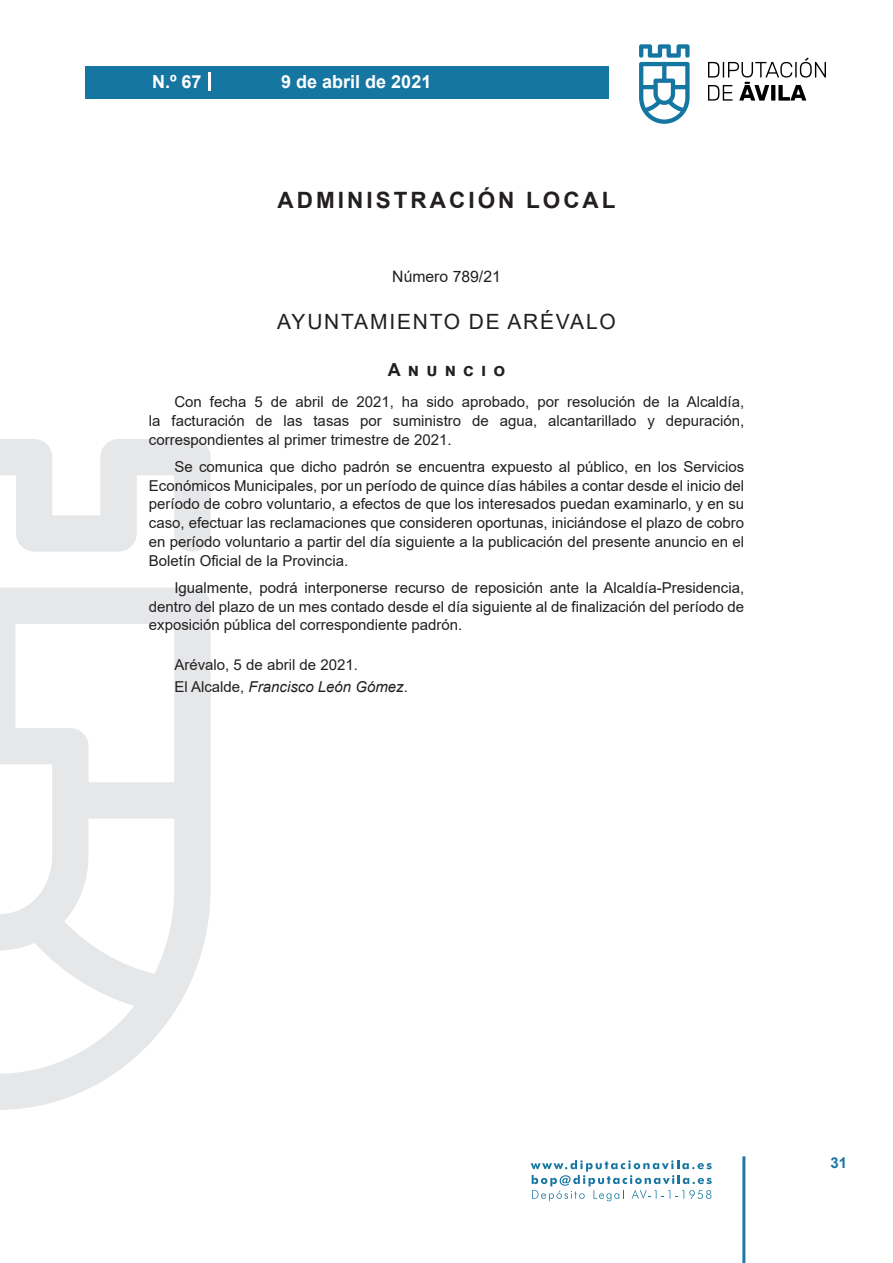
<style>
.page{position:relative;width:893px;height:1263px;background:#fff}
.page>*{position:absolute;margin:0;border:0;box-sizing:border-box;transform-origin:0 0}
.t1{font:700 22.5px "Arial";letter-spacing:.135em;color:#231f20}
.t2{font:21px "Arial";letter-spacing:.085em;color:#231f20}
.t3{font:700 18px "Arial";color:#fff}
.t4{font:700 18px "Arial";letter-spacing:.4em;color:#231f20}
.t5{font:15.75px "Arial";color:#231f20}
.t6{font:15px/18.8px "Arial";color:#231f20;text-align:justify}
.t7{font:700 15px "Arial";color:#1d76a4}
.s1{font-style:italic}
</style>
<div class="page">
<svg style="left:531px;top:1160px;width:181px;height:41px"></svg>
<div style="left:85px;top:66px;width:523px;height:33px;background:#1676a2"></div>
<svg style="left:639px;top:44px;width:51px;height:80px"></svg>
<svg style="left:708px;top:58px;width:118px;height:43px"></svg>
<hr style="left:742px;top:1156px;width:3px;height:107px;background:#1d76a4">
<svg style="left:208px;top:72px;width:2px;height:18px"></svg>
<svg style="left:0;top:439px;width:211px;height:671px"></svg>
<p class="t3" style="left:152px;top:69px;width:51px">N.º 67</p>
<p class="t3" style="left:281px;top:69px;width:152px">9 de abril de 2021</p>
<h1 class="t1" style="left:277px;top:184px;width:340px">ADMINISTRACIÓN LOCAL</h1>
<p class="t5" style="left:392px;top:266px;width:110px">Número 789/21</p>
<h2 class="t2" style="left:277px;top:307px;width:340px">AYUNTAMIENTO DE ARÉVALO</h2>
<p class="t4" style="left:388px;top:357px;width:119px">Anuncio</p>
<p class="t6" style="left:149px;top:392px;width:597px;text-indent:26px">Con fecha 5 de abril de 2021, ha sido aprobado, por resolución de la Alcaldía, la facturación de las tasas por suministro de agua, alcantarillado y depuración, correspondientes al primer trimestre de 2021.</p>
<p class="t6" style="left:149px;top:457px;width:597px;text-indent:26px">Se comunica que dicho padrón se encuentra expuesto al público, en los Servicios Económicos Municipales, por un período de quince días hábiles a contar desde el inicio del período de cobro voluntario, a efectos de que los interesados puedan examinarlo, y en su caso, efectuar las reclamaciones que consideren oportunas, iniciándose el plazo de cobro en período voluntario a partir del día siguiente a la publicación del presente anuncio en el Boletín Oficial de la Provincia.</p>
<p class="t6" style="left:149px;top:578px;width:597px;text-indent:26px">Igualmente, podrá interponerse recurso de reposición ante la Alcaldía-Presidencia, dentro del plazo de un mes contado desde el día siguiente al de finalización del período de exposición pública del correspondiente padrón.</p>
<p class="t6" style="left:174px;top:653px;width:235px;line-height:22.2px">Arévalo, 5 de abril de 2021.<br>El Alcalde, <span class="s1">Francisco León Gómez</span>.</p>
<p class="t7" style="left:831px;top:1152px;width:18px">31</p>
</div>
